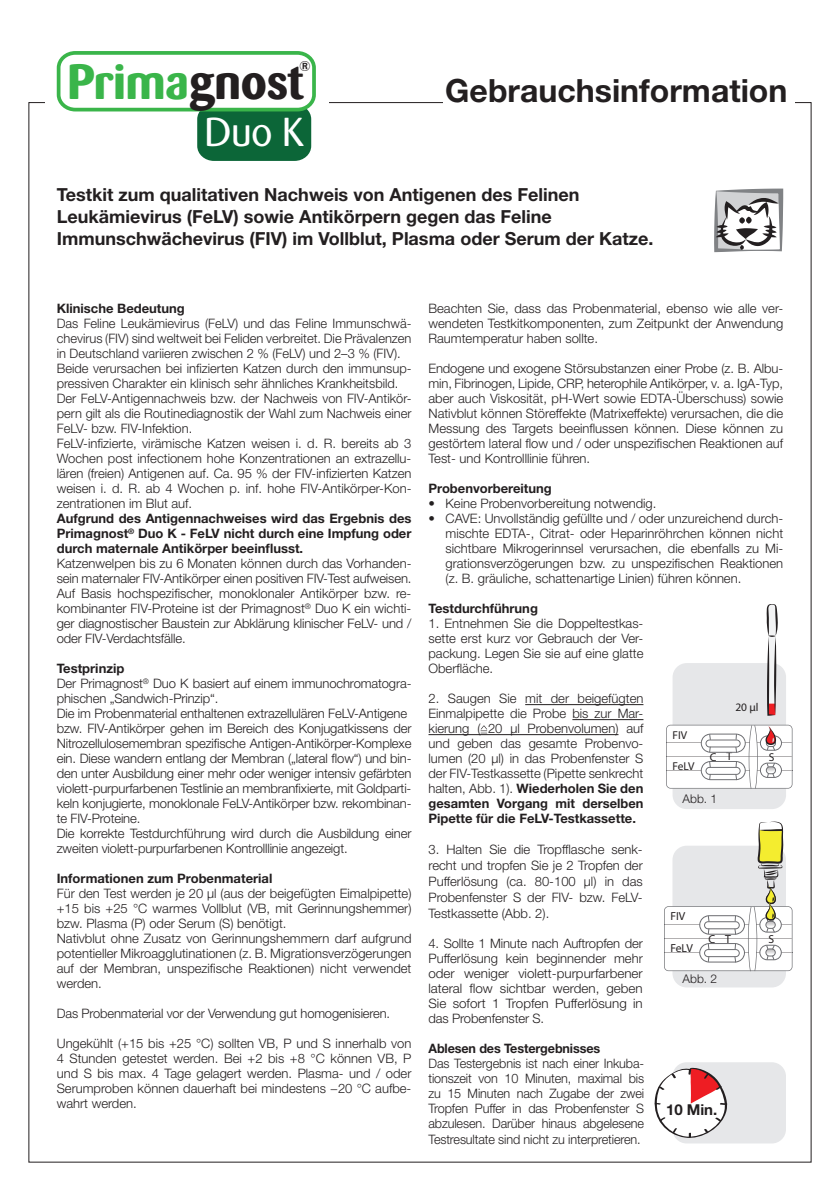
<style>
.page{position:relative;width:840px;height:1191px;background:#fff}
.page>*{position:absolute;margin:0;border:0;box-sizing:border-box;transform-origin:0 0}
.t1{font:700 49px "Barmeno";color:#3ab54a}
.t2{font:40px "Barmeno";color:#fff}
.t3{font:700 32px "Helvetica Neue LT Std";color:#231f20}
.t4{font:700 18px/22px "Helvetica Neue LT Std";color:#231f20}
.t5{font:700 15px "Helvetica Neue LT Std";color:#231f20}
.t6{font:700 14px "Barmeno";color:#231f20}
.t7{font:300 13px/15px "Helvetica Neue LT Std";color:#231f20;text-align:justify}
.t8{font:700 13px/15px "Helvetica Neue LT Std";color:#231f20;text-align:justify}
.t9{font:300 12px "Helvetica Neue LT Std";color:#231f20}
.t10{font:11.6px "Myriad Pro";color:#231f20}
.t11{font:11.4px "Myriad Pro";color:#231f20}
.s1{color:#231f20}
.s2{font-weight:700}
</style>
<div class="page">
<hr style="left:525px;top:704px;width:118px;height:1px;background:#231f20">
<hr style="left:572px;top:719px;width:71px;height:1px;background:#231f20">
<hr style="left:428px;top:734px;width:190px;height:1px;background:#231f20">
<div style="left:197px;top:104px;width:114px;height:57px;background:#0c6638;border-radius:16px"></div>
<div style="left:59px;top:53px;width:255px;height:57px;background:#fff;border-radius:16px"></div>
<div style="left:57px;top:51px;width:259px;height:60px;border:4px solid #3ab54a;border-radius:16px"></div>
<svg style="left:714px;top:189px;width:68px;height:63px"></svg>
<div style="left:672px;top:663px;width:113px;height:146px;background:#e6e7e9;border-radius:14px"></div>
<svg style="left:666px;top:725px;width:126px;height:63px;background:#ecebeb"></svg>
<svg style="left:766px;top:604px;width:11px;height:112px"></svg>
<div style="left:672px;top:845px;width:113px;height:142px;background:#e6e7e9;border-radius:14px"></div>
<svg style="left:664px;top:821px;width:128px;height:150px"></svg>
<div style="left:672px;top:1062px;width:113px;height:81px;background:#e6e7e9;border-radius:14px"></div>
<svg style="left:654px;top:1067px;width:72px;height:70px"></svg>
<svg style="left:480px;top:725px;width:7px;height:8px"></svg>
<p class="t6" style="left:299px;top:57px;width:13px">®</p>
<h1 class="t1" style="left:67px;top:53px;width:237px">Prima<span class="s1">gnost</span></h1>
<h2 class="t2" style="left:204px;top:109px;width:101px">Duo K</h2>
<h3 class="t3" style="left:445px;top:71px;width:343px">Gebrauchsinformation</h3>
<h3 class="t4" style="left:57px;top:184px;width:598px">Testkit zum qualitativen Nachweis von Antigenen des Felinen<br>Leukämievirus (FeLV) sowie Antikörpern gegen das Feline<br>Immunschwächevirus (FIV) im Vollblut, Plasma oder Serum der Katze.</h3>
<p class="t8" style="left:57px;top:301px;width:130px">Klinische Bedeutung</p>
<p class="t7" style="left:57px;top:316px;width:356px;text-align:left">Das Feline Leukämievirus (FeLV) und das Feline Immunschwä&shy;chevirus (FIV) sind weltweit bei Feliden verbreitet. Die Prävalenzen in Deutschland variieren zwischen 2 % (FeLV) und 2–3 % (FIV).<br>Beide verursachen bei infizierten Katzen durch den immunsup&shy;pressiven Charakter ein klinisch sehr ähnliches Krankheitsbild.<br>Der FeLV-Antigennachweis bzw. der Nachweis von FIV-Antikör&shy;pern gilt als die Routinediagnostik der Wahl zum Nachweis einer FeLV- bzw. FIV-Infektion.<br>FeLV-infizierte, virämische Katzen weisen i. d. R. bereits ab 3<br>Wochen post infectionem hohe Konzentrationen an extrazellu&shy;lären (freien) Antigenen auf. Ca. 95 % der FIV-infizierten Katzen weisen i. d. R. ab 4 Wochen p. inf. hohe FIV-Antikörper-Kon&shy;zentrationen im Blut auf.</p>
<p class="t8" style="left:57px;top:511px;width:356px">Aufgrund des Antigennachweises wird das Ergebnis des Primagnost<sup>®</sup> Duo K - FeLV nicht durch eine Impfung oder durch maternale Antikörper beeinflusst.</p>
<p class="t7" style="left:57px;top:556px;width:356px">Katzenwelpen bis zu 6 Monaten können durch das Vorhanden&shy;sein maternaler FIV-Antikörper einen positiven FIV-Test aufweisen.<br>Auf Basis hochspezifischer, monoklonaler Antikörper bzw. re&shy;kombinanter FIV-Proteine ist der Primagnost<sup>®</sup> Duo K ein wichti&shy;ger diagnostischer Baustein zur Abklärung klinischer FeLV- und / oder FIV-Verdachtsfälle.</p>
<p class="t7" style="left:57px;top:661px;width:356px;text-align:left"><span class="s2">Testprinzip<br></span>Der Primagnost<sup>®</sup> Duo K basiert auf einem immunochromatogra&shy;phischen „Sandwich-Prinzip“.<br>Die im Probenmaterial enthaltenen extrazellulären FeLV-Antigene bzw. FIV-Antikörper gehen im Bereich des Konjugatkissens der Nitrozellulosemembran spezifische Antigen-Antikörper-Komplexe ein. Diese wandern entlang der Membran („lateral flow“) und bin&shy;den unter Ausbildung einer mehr oder weniger intensiv gefärbten violett-purpurfarbenen Testlinie an membranfixierte, mit Goldparti&shy;keln konjugierte, monoklonale FeLV-Antikörper bzw. rekombinan&shy;te FIV-Proteine.<br>Die korrekte Testdurchführung wird durch die Ausbildung einer zweiten violett-purpurfarbenen Kontrolllinie angezeigt.</p>
<p class="t8" style="left:57px;top:871px;width:217px">Informationen zum Probenmaterial</p>
<p class="t7" style="left:57px;top:886px;width:356px;text-align:left">Für den Test werden je 20 μl (aus der beigefügten Eimalpipette) +15 bis +25 °C warmes Vollblut (VB, mit Gerinnungshemmer) bzw. Plasma (P) oder Serum (S) benötigt.<br>Nativblut ohne Zusatz von Gerinnungshemmern darf aufgrund potentieller Mikroagglutinationen (z. B. Migrationsverzögerungen auf der Membran, unspezifische Reaktionen) nicht verwendet werden.</p>
<p class="t7" style="left:57px;top:1006px;width:335px">Das Probenmaterial vor der Verwendung gut homogenisieren.</p>
<p class="t7" style="left:57px;top:1036px;width:356px">Ungekühlt (+15 bis +25 °C) sollten VB, P und S innerhalb von 4 Stunden getestet werden. Bei +2 bis +8 °C können VB, P und S bis max. 4 Tage gelagert werden. Plasma- und / oder Serumproben können dauerhaft bei mindestens −20 °C aufbe&shy;wahrt werden.</p>
<p class="t7" style="left:428px;top:301px;width:356px">Beachten Sie, dass das Probenmaterial, ebenso wie alle ver&shy;wendeten Testkitkomponenten, zum Zeitpunkt der Anwendung Raumtemperatur haben sollte.</p>
<p class="t7" style="left:428px;top:361px;width:356px">Endogene und exogene Störsubstanzen einer Probe (z. B. Albu&shy;min, Fibrinogen, Lipide, CRP, heterophile Antikörper, v. a. IgA-Typ, aber auch Viskosität, pH-Wert sowie EDTA-Überschuss) sowie Nativblut können Störeffekte (Matrixeffekte) verursachen, die die Messung des Targets beeinflussen können. Diese können zu gestörtem lateral flow und / oder unspezifischen Reaktionen auf Test- und Kontrolllinie führen.</p>
<p class="t8" style="left:428px;top:481px;width:125px">Probenvorbereitung</p>
<p class="t7" style="left:428px;top:496px;width:229px">• Keine Probenvorbereitung notwendig.</p>
<p class="t7" style="left:445px;top:511px;width:339px;text-indent:-17px">• CAVE: Unvollständig gefüllte und / oder unzureichend durch&shy;mischte EDTA-, Citrat- oder Heparinröhrchen können nicht sichtbare Mikrogerinnsel verursachen, die ebenfalls zu Mi&shy;grationsverzögerungen bzw. zu unspezifischen Reaktionen (z. B. gräuliche, schattenartige Linien) führen können.</p>
<p class="t8" style="left:428px;top:601px;width:111px">Testdurchführung</p>
<p class="t7" style="left:428px;top:616px;width:216px">1. Entnehmen Sie die Doppeltestkas&shy;sette erst kurz vor Gebrauch der Ver&shy;packung. Legen Sie sie auf eine glatte Oberfläche.</p>
<p class="t7" style="left:428px;top:691px;width:216px">2. Saugen Sie mit der beigefügten Einmalpipette die Probe bis zur Mar&shy;kierung ( 20 µl Probenvolumen) auf und geben das gesamte Probenvo&shy;lumen (20 µl) in das Probenfenster S der FIV-Testkassette (Pipette senkrecht halten, Abb. 1). <span class="s2">Wiederholen Sie den gesamten Vorgang mit derselben Pipette für die FeLV-Testkassette.</span></p>
<p class="t7" style="left:428px;top:841px;width:216px;line-height:16px">3. Halten Sie die Tropfflasche senk&shy;recht und tropfen Sie je 2 Tropfen der Pufferlösung (ca. 80-100 µl) in das Probenfenster S der FIV- bzw. FeLV-Testkassette (Abb. 2).</p>
<p class="t7" style="left:428px;top:936px;width:216px">4. Sollte 1 Minute nach Auftropfen der Pufferlösung kein beginnender mehr oder weniger violett-purpurfarbener lateral flow sichtbar werden, geben Sie sofort 1 Tropfen Pufferlösung in das Probenfenster S.</p>
<p class="t8" style="left:428px;top:1041px;width:173px">Ablesen des Testergebnisses</p>
<p class="t7" style="left:428px;top:1056px;width:217px">Das Testergebnis ist nach einer Inkuba&shy;tionszeit von 10 Minuten, maximal bis zu 15 Minuten nach Zugabe der zwei Tropfen Puffer in das Probenfenster S abzulesen. Darüber hinaus abgelesene Testresultate sind nicht zu interpretieren.</p>
<p class="t11" style="left:735px;top:700px;width:25px">20 µl</p>
<p class="t11" style="left:672px;top:728px;width:16px">FIV</p>
<p class="t11" style="left:672px;top:759px;width:24px">FeLV</p>
<p class="t11" style="left:709px;top:750px;width:24px">C T</p>
<p class="t11" style="left:768px;top:750px;width:7px">S</p>
<p class="t9" style="left:682px;top:791px;width:36px">Abb. 1</p>
<p class="t10" style="left:670px;top:909px;width:16px">FIV</p>
<p class="t10" style="left:670px;top:941px;width:24px">FeLV</p>
<p class="t10" style="left:708px;top:931px;width:24px">C T</p>
<p class="t10" style="left:768px;top:932px;width:7px">S</p>
<p class="t9" style="left:682px;top:971px;width:36px">Abb. 2</p>
<p class="t5" style="left:665px;top:1100px;width:53px">10 Min.</p>
</div>
